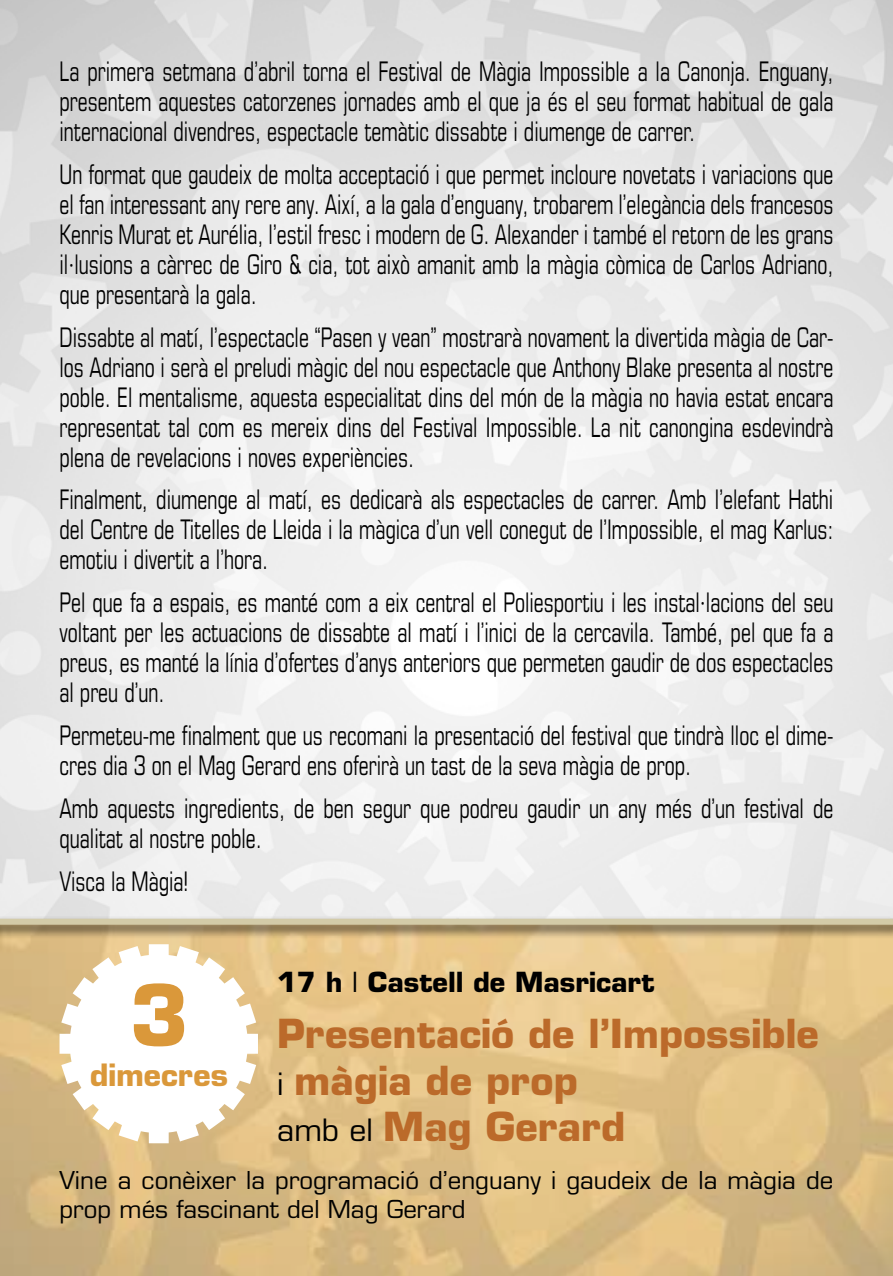
<style>
.page{position:relative;width:893px;height:1276px;background:#fff}
.page>*{position:absolute;margin:0;border:0;box-sizing:border-box;transform-origin:0 0}
.t1{font:700 82.5px "Eurostile";color:#da983a}
.t2{font:700 39px/46.8px "Eurostile";color:#bb6a2a}
.t3{font:700 30px "Eurostile";color:#da983a}
.t4{font:condensed 27px/30px "Eurostile";color:#000;text-align:justify;scale:.8 1}
.t5{font:700 27px "Eurostile";color:#000}
.t6{font:24px/28.8px "Eurostile";color:#000}
.s1{font-weight:400}
.s2{font-weight:400;font-size:30px;color:#000}
</style>
<div class="page">
<div style="left:0;top:915px;width:893px;height:25px;background:#000;opacity:.75"></div>
<div style="left:0;top:918px;width:893px;height:6px;background:#d3cba8"></div>
<svg style="left:60px;top:944px;width:198px;height:199px"></svg>
<p class="t4" style="left:60px;top:56px;width:969px">La primera setmana d’abril torna el Festival de Màgia Impossible a la Canonja. Enguany, presentem aquestes catorzenes jornades amb el que ja és el seu format habitual de gala internacional divendres, espectacle temàtic dissabte i diumenge de carrer.</p>
<p class="t4" style="left:60px;top:159px;width:969px">Un format que gaudeix de molta acceptació i que permet incloure novetats i variacions que el fan interessant any rere any. Així, a la gala d’enguany, trobarem l’elegància dels francesos Kenris Murat et Aurélia, l’estil fresc i modern de G. Alexander i també el retorn de les grans il·lusions a càrrec de Giro &amp; cia, tot això amanit amb la màgia còmica de Carlos Adriano, que presentarà la gala.</p>
<p class="t4" style="left:60px;top:321px;width:969px">Dissabte al matí, l’espectacle “Pasen y vean” mostrarà novament la divertida màgia de Car&shy;los Adriano i serà el preludi màgic del nou espectacle que Anthony Blake presenta al nostre poble. El mentalisme, aquesta especialitat dins del món de la màgia no havia estat encara representat tal com es mereix dins del Festival Impossible. La nit canongina esdevindrà plena de revelacions i noves experiències.</p>
<p class="t4" style="left:60px;top:484px;width:969px">Finalment, diumenge al matí, es dedicarà als espectacles de carrer. Amb l’elefant Hathi del Centre de Titelles de Lleida i la màgica d’un vell conegut de l’Impossible, el mag Karlus: emotiu i divertit a l’hora.</p>
<p class="t4" style="left:60px;top:587px;width:969px">Pel que fa a espais, es manté com a eix central el Poliesportiu i les instal·lacions del seu voltant per les actuacions de dissabte al matí i l’inici de la cercavila. També, pel que fa a preus, es manté la línia d’ofertes d’anys anteriors que permeten gaudir de dos espectacles al preu d’un.</p>
<p class="t4" style="left:60px;top:720px;width:969px">Permeteu-me finalment que us recomani la presentació del festival que tindrà lloc el dime&shy;cres dia 3 on el Mag Gerard ens oferirà un tast de la seva màgia de prop.</p>
<p class="t4" style="left:60px;top:792px;width:969px">Amb aquests ingredients, de ben segur que podreu gaudir un any més d’un festival de qualitat al nostre poble.</p>
<p class="t4" style="left:60px;top:865px;width:163px">Visca la Màgia!</p>
<h1 class="t1" style="left:129px;top:964px;width:61px">3</h1>
<p class="t3" style="left:90px;top:1056px;width:140px">dimecres</p>
<p class="t5" style="left:277px;top:965px;width:379px">17 h <span class="s1">l</span> Castell de Masricart</p>
<h2 class="t2" style="left:277px;top:1010px;width:543px">Presentació de l’Impossible <span class="s2">i</span> màgia de prop<br><span class="s2">amb el</span> Mag Gerard</h2>
<p class="t6" style="left:60px;top:1165px;width:775px">Vine a conèixer la programació d’enguany i gaudeix de la màgia de prop més fascinant del Mag Gerard</p>
</div>
